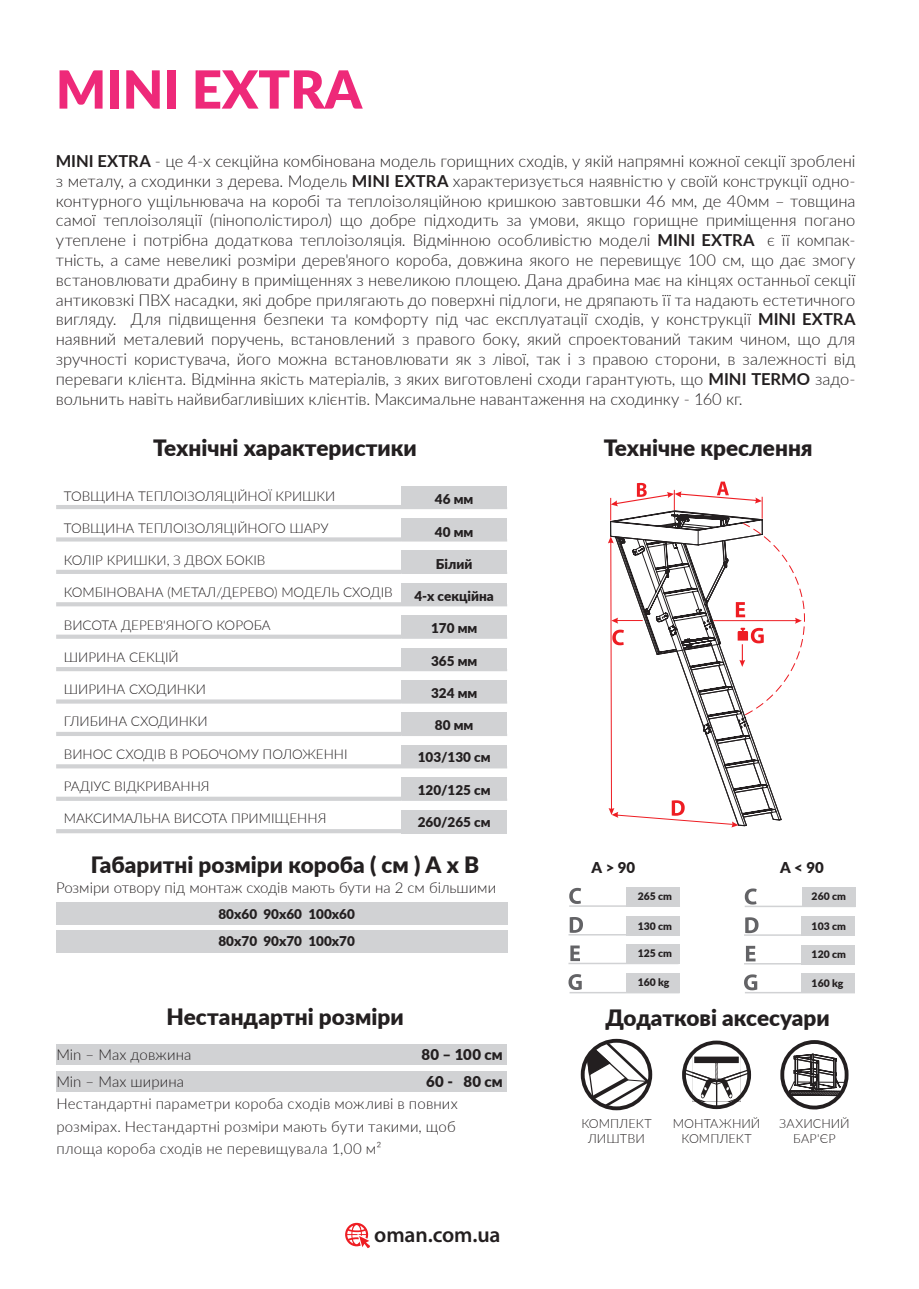
<style>
.page{position:relative;width:919px;height:1289px;background:#fff}
.page>*{position:absolute;margin:0;border:0;box-sizing:border-box;transform-origin:0 0}
.t1{font:900 52.5px "Lato";color:#ee2979}
.t2{font:900 22.5px "Lato";color:#231f20}
.t3{font:600 21.6px "Myriad Pro";letter-spacing:-.005em;color:#231f20}
.t4{font:300 16.5px/19.8px "Lato";letter-spacing:-.005em;color:#231f20;text-align:justify}
.t5{font:300 15px/22.5px "Lato";letter-spacing:.005em;color:#231f20}
.t6{font:900 15px "Lato";letter-spacing:.005em;color:#231f20}
.t7{font:300 13.5px "Lato";color:#231f20}
.t8{font:900 13.5px/27px "Lato";color:#231f20}
.t9{font:300 12.6px/15px "Lato";color:#231f20;text-align:center}
.t10{font:900 10.35px "Lato";color:#231f20}
.s1{font-weight:700}
</style>
<div class="page">
<div style="left:56px;top:1071px;width:451px;height:20px;background:#d1d2d4"></div>
<div style="left:56px;top:902px;width:451px;height:22px;background:#d1d2d4"></div>
<div style="left:56px;top:930px;width:451px;height:22px;background:#d1d2d4"></div>
<div style="left:56px;top:1044px;width:451px;height:20px;background:#d1d2d4"></div>
<hr style="left:56px;top:505px;width:345px;height:4px;background:#d1d2d4">
<svg style="left:56px;top:537px;width:345px;height:4px"></svg>
<hr style="left:56px;top:570px;width:345px;height:4px;background:#d1d2d4">
<hr style="left:56px;top:602px;width:345px;height:4px;background:#d1d2d4">
<svg style="left:56px;top:634px;width:345px;height:4px"></svg>
<hr style="left:56px;top:667px;width:345px;height:4px;background:#d1d2d4">
<svg style="left:56px;top:699px;width:345px;height:4px"></svg>
<hr style="left:56px;top:764px;width:345px;height:4px;background:#d1d2d4">
<svg style="left:56px;top:796px;width:345px;height:4px"></svg>
<div style="left:56px;top:731px;width:345px;height:5px;background:#d1d2d4"></div>
<div style="left:401px;top:810px;width:106px;height:23px;background:#d1d2d4"></div>
<div style="left:401px;top:777px;width:106px;height:22px;background:#d1d2d4"></div>
<div style="left:401px;top:745px;width:106px;height:22px;background:#d1d2d4"></div>
<div style="left:401px;top:713px;width:106px;height:22px;background:#d1d2d4"></div>
<div style="left:401px;top:680px;width:106px;height:22px;background:#d1d2d4"></div>
<div style="left:401px;top:648px;width:106px;height:22px;background:#d1d2d4"></div>
<div style="left:401px;top:615px;width:106px;height:22px;background:#d1d2d4"></div>
<div style="left:401px;top:583px;width:106px;height:22px;background:#d1d2d4"></div>
<div style="left:401px;top:551px;width:106px;height:22px;background:#d1d2d4"></div>
<div style="left:401px;top:518px;width:106px;height:22px;background:#d1d2d4"></div>
<div style="left:401px;top:486px;width:106px;height:22px;background:#d1d2d4"></div>
<hr style="left:401px;top:507px;width:106px;height:2px;background:#d1d2d4">
<hr style="left:401px;top:539px;width:106px;height:2px;background:#d1d2d4">
<hr style="left:401px;top:571px;width:106px;height:3px;background:#d1d2d4">
<hr style="left:401px;top:604px;width:106px;height:2px;background:#d1d2d4">
<hr style="left:401px;top:636px;width:106px;height:2px;background:#d1d2d4">
<hr style="left:401px;top:669px;width:106px;height:2px;background:#d1d2d4">
<hr style="left:401px;top:701px;width:106px;height:2px;background:#d1d2d4">
<hr style="left:401px;top:766px;width:106px;height:2px;background:#d1d2d4">
<hr style="left:401px;top:798px;width:106px;height:2px;background:#d1d2d4">
<hr style="left:401px;top:733px;width:106px;height:3px;background:#d1d2d4">
<hr style="left:56px;top:829px;width:345px;height:4px;background:#d1d2d4">
<svg style="left:345px;top:1222px;width:25px;height:26px"></svg>
<svg style="left:570px;top:945px;width:10px;height:16px"></svg>
<svg style="left:569px;top:917px;width:14px;height:15px"></svg>
<svg style="left:568px;top:974px;width:13px;height:16px"></svg>
<svg style="left:569px;top:887px;width:12px;height:17px"></svg>
<div style="left:626px;top:886px;width:54px;height:20px;background:#d1d2d4"></div>
<div style="left:626px;top:916px;width:53px;height:19px;background:#d1d2d4"></div>
<div style="left:626px;top:972px;width:53px;height:20px;background:#d1d2d4"></div>
<div style="left:625px;top:944px;width:54px;height:20px;background:#d1d2d4"></div>
<hr style="left:568px;top:962px;width:110px;height:2px;background:#d1d2d4">
<hr style="left:568px;top:934px;width:110px;height:1px;background:#d1d2d4">
<hr style="left:569px;top:905px;width:111px;height:1px;background:#d1d2d4">
<svg style="left:746px;top:945px;width:9px;height:16px"></svg>
<svg style="left:745px;top:917px;width:13px;height:16px"></svg>
<svg style="left:744px;top:974px;width:13px;height:16px"></svg>
<svg style="left:744px;top:888px;width:12px;height:16px"></svg>
<div style="left:801px;top:887px;width:54px;height:19px;background:#d1d2d4"></div>
<div style="left:801px;top:916px;width:54px;height:20px;background:#d1d2d4"></div>
<div style="left:801px;top:973px;width:54px;height:19px;background:#d1d2d4"></div>
<div style="left:801px;top:944px;width:53px;height:20px;background:#d1d2d4"></div>
<hr style="left:744px;top:963px;width:110px;height:1px;background:#d1d2d4">
<hr style="left:744px;top:934px;width:110px;height:1px;background:#d1d2d4">
<hr style="left:744px;top:905px;width:111px;height:2px;background:#d1d2d4">
<hr style="left:569px;top:991px;width:110px;height:2px;background:#d1d2d4">
<hr style="left:744px;top:991px;width:110px;height:2px;background:#d1d2d4">
<svg style="left:608px;top:481px;width:197px;height:346px"></svg>
<svg style="left:780px;top:1040px;width:69px;height:70px"></svg>
<div style="left:580px;top:1038px;width:72px;height:72px;border:4px solid #231f20;border-radius:50%"></div>
<svg style="left:586px;top:1038px;width:65px;height:71px"></svg>
<svg style="left:682px;top:1040px;width:69px;height:69px"></svg>
<hr style="left:715px;top:1081px;width:2px;height:26px;background:#231f20">
<h1 class="t1" style="left:56px;top:50px;width:308px">MINI EXTRA</h1>
<p class="t4" style="left:56px;top:150px;width:801px"><span class="s1">MINI EXTRA</span> - це 4-х секційна комбінована модель горищних сходів, у якій напрямні кожної секції зроблені з металу, а сходинки з дерева. Модель <span class="s1">MINI EXTRA</span> характеризується наявністю у своїй конструкції одно&shy;контурного ущільнювача на коробі та теплоізоляційною кришкою завтовшки 46 мм, де 40мм – товщина самої теплоізоляції (пінополістирол) що добре підходить за умови, якщо горищне приміщення погано утеплене і потрібна додаткова теплоізоляція. Відмінною особливістю моделі <span class="s1">MINI EXTRA</span> є її компак&shy;тність, а саме невеликі розміри дерев'яного короба, довжина якого не перевищує 100 см, що дає змогу встановлювати драбину в приміщеннях з невеликою площею. Дана драбина має на кінцях останньої секції антиковзкі ПВХ насадки, які добре прилягають до поверхні підлоги, не дряпають її та надають естетичного вигляду. Для підвищення безпеки та комфорту під час експлуатації сходів, у конструкції <span class="s1">MINI EXTRA </span>наявний металевий поручень, встановлений з правого боку, який спроектований таким чином, що для зручності користувача, його можна встановлювати як з лівої, так і з правою сторони, в залежності від переваги клієнта. Відмінна якість матеріалів, з яких виготовлені сходи гарантують, що <span class="s1">MINI TERMO</span> задо&shy;вольнить навіть найвибагливіших клієнтів. Максимальне навантаження на сходинку - 160 кг.</p>
<h2 class="t2" style="left:153px;top:430px;width:265px">Технічні характеристики</h2>
<h2 class="t2" style="left:603px;top:430px;width:210px">Технічне креслення</h2>
<p class="t7" style="left:64px;top:486px;width:273px">ТОВЩИНА ТЕПЛОІЗОЛЯЦІЙНОЇ КРИШКИ</p>
<p class="t7" style="left:64px;top:518px;width:266px">ТОВЩИНА ТЕПЛОІЗОЛЯЦІЙНОГО ШАРУ</p>
<p class="t7" style="left:64px;top:551px;width:203px">КОЛІР КРИШКИ, З ДВОХ БОКІВ</p>
<p class="t7" style="left:64px;top:583px;width:330px">КОМБІНОВАНА (МЕТАЛ/ДЕРЕВО) МОДЕЛЬ СХОДІВ</p>
<p class="t7" style="left:64px;top:615px;width:208px">ВИСОТА ДЕРЕВ'ЯНОГО КОРОБА</p>
<p class="t7" style="left:64px;top:647px;width:116px">ШИРИНА СЕКЦІЙ</p>
<p class="t7" style="left:64px;top:680px;width:144px">ШИРИНА СХОДИНКИ</p>
<p class="t7" style="left:64px;top:712px;width:145px">ГЛИБИНА СХОДИНКИ</p>
<p class="t7" style="left:64px;top:744px;width:285px">ВИНОС СХОДІВ В РОБОЧОМУ ПОЛОЖЕННІ</p>
<p class="t7" style="left:64px;top:776px;width:147px">РАДІУС ВІДКРИВАННЯ</p>
<p class="t7" style="left:64px;top:809px;width:264px">МАКСИМАЛЬНА ВИСОТА ПРИМІЩЕННЯ</p>
<p class="t8" style="left:435px;top:485px;width:40px">46 мм</p>
<p class="t8" style="left:435px;top:517px;width:40px">40 мм</p>
<p class="t8" style="left:436px;top:550px;width:38px">Білий</p>
<p class="t8" style="left:414px;top:582px;width:81px">4-х секційна</p>
<p class="t8" style="left:431px;top:614px;width:48px">170 мм</p>
<p class="t8" style="left:431px;top:646px;width:48px">365 мм</p>
<p class="t8" style="left:431px;top:679px;width:48px">324 мм</p>
<p class="t8" style="left:435px;top:711px;width:40px">80 мм</p>
<p class="t8" style="left:417px;top:743px;width:74px">103/130 cм</p>
<p class="t8" style="left:417px;top:775px;width:74px">120/125 cм</p>
<p class="t8" style="left:417px;top:808px;width:74px">260/265 см</p>
<h2 class="t2" style="left:91px;top:848px;width:390px">Габаритні розміри короба ( см ) А х В</h2>
<p class="t5" style="left:56px;top:875px;width:441px">Розміри отвору під монтаж сходів мають бути на 2 см більшими</p>
<p class="t8" style="left:218px;top:900px;width:138px">80х60 90х60 100х60<br>80х70 90х70 100х70</p>
<h2 class="t2" style="left:166px;top:1000px;width:239px">Нестандартні розміри</h2>
<p class="t5" style="left:56px;top:1042px;width:137px">Min – Max довжина</p>
<p class="t6" style="left:421px;top:1043px;width:83px">80 – 100 см</p>
<p class="t5" style="left:56px;top:1069px;width:129px">Min – Max ширина</p>
<p class="t6" style="left:426px;top:1070px;width:78px">60 - 80 см</p>
<p class="t5" style="left:56px;top:1092px;width:403px">Нестандартні параметри короба сходів можливі в повних розмірах. Нестандартні розміри мають бути такими, щоб площа короба сходів не перевищувала 1,00 м²</p>
<h3 class="t3" style="left:374px;top:1221px;width:128px">oman.com.ua</h3>
<p class="t6" style="left:591px;top:855px;width:45px">A &gt; 90</p>
<p class="t6" style="left:780px;top:856px;width:45px">A &lt; 90</p>
<p class="t10" style="left:811px;top:888px;width:36px">260 cm</p>
<p class="t10" style="left:811px;top:918px;width:36px">103 cm</p>
<p class="t10" style="left:811px;top:946px;width:36px">120 cm</p>
<p class="t10" style="left:811px;top:975px;width:33px">160 kg</p>
<p class="t10" style="left:637px;top:888px;width:36px">265 cm</p>
<p class="t10" style="left:637px;top:918px;width:36px">130 cm</p>
<p class="t10" style="left:637px;top:945px;width:36px">125 cm</p>
<p class="t10" style="left:637px;top:974px;width:33px">160 kg</p>
<h2 class="t2" style="left:605px;top:1000px;width:226px">Додаткові аксесуари</h2>
<p class="t9" style="left:581px;top:1115px;width:72px">КОМПЛЕКТ<br>ЛИШТВИ</p>
<p class="t9" style="left:672px;top:1115px;width:89px">МОНТАЖНИЙ<br>КОМПЛЕКТ</p>
<p class="t9" style="left:779px;top:1115px;width:72px">ЗАХИСНИЙ<br>БАР'ЄР</p>
</div>
